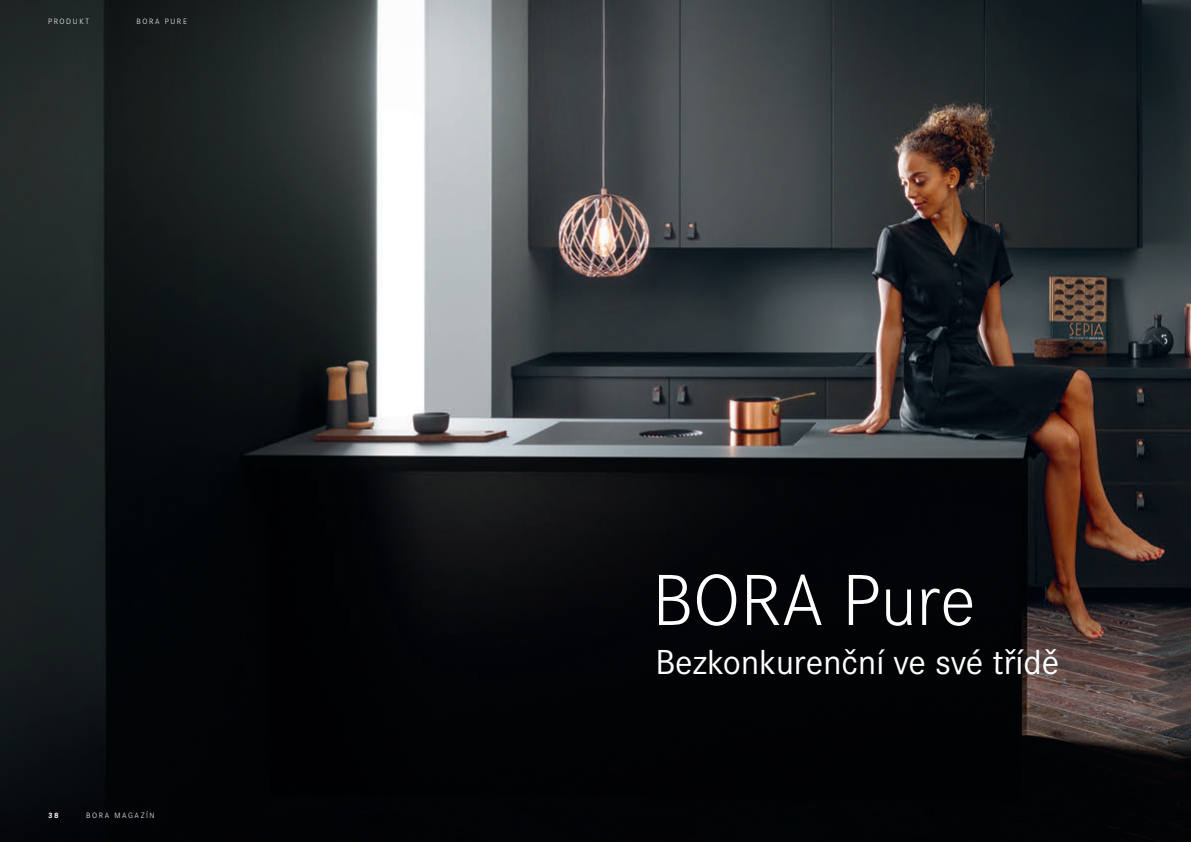
<style>
.page{position:relative;width:1191px;height:842px;background:#fff}
.page>*{position:absolute;margin:0;border:0;box-sizing:border-box;transform-origin:0 0}
._01_HEAD_75_75_light{font:300 75px "Corporate S";color:#fff}
._02_HEAD_36_36_regul{font:36px "Corporate S";color:#fff}
.t1{font:300 8px "Corporate S";letter-spacing:.2em;color:#fff}
.t2{font:700 8px "Corporate S";color:#fff}
</style>
<div class="page">
<img style="left:0;top:0;width:1191px;height:842px">
<p class="t1" style="left:48px;top:17px;width:43px">PRODUKT</p>
<p class="t1" style="left:137px;top:17px;width:52px">BORA PURE</p>
<p class="t2" style="left:48px;top:810px;width:12px">38</p>
<p class="t1" style="left:86px;top:811px;width:70px">BORA MAGAZÍN</p>
<p class="_01_HEAD_75_75_light" style="left:652px;top:558px;width:325px">BORA Pure</p>
<p class="_02_HEAD_36_36_regul" style="left:655px;top:642px;width:405px">Bezkonkurenční ve své třídě</p>
</div>
